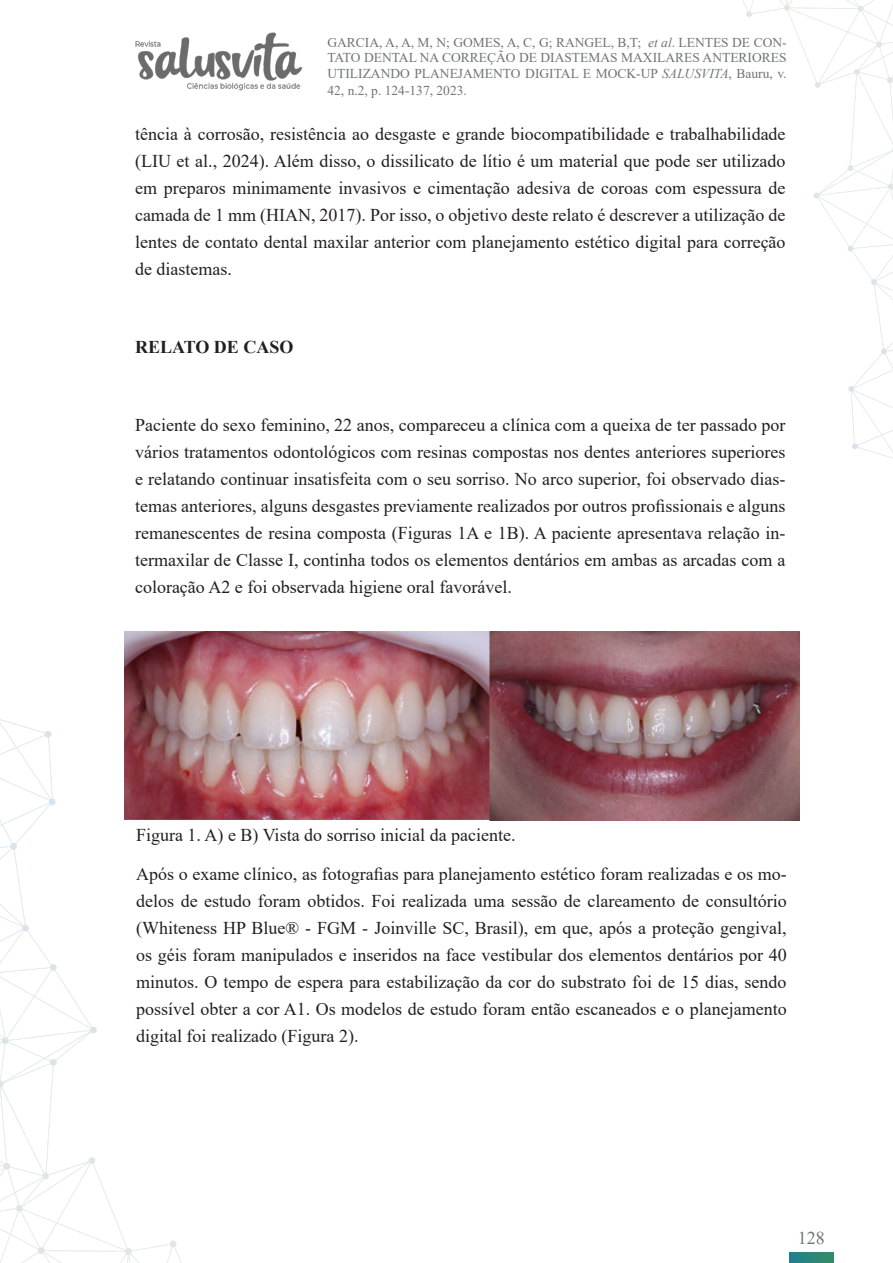
<style>
.page{position:relative;width:893px;height:1263px;background:#fff}
.page>*{position:absolute;margin:0;border:0;box-sizing:border-box;transform-origin:0 0}
.CORPO_DO_TEXTO{font:18px/27px "Times New Roman";color:#231f20;text-align:justify}
.CORPO_DO_TEXTO-2{font:700 18px "Times New Roman";color:#231f20}
.t1{font:18px "Times New Roman";color:#707475}
.t2{font:13.5px/15px "Times New Roman";color:#707475}
.s1{font-style:italic}
</style>
<div class="page">
<img style="left:0;top:718px;width:182px;height:545px">
<img style="left:742px;top:0;width:151px;height:459px">
<img style="left:789px;top:1253px;width:44px;height:10px">
<img style="left:135px;top:32px;width:167px;height:59px">
<img style="left:124px;top:631px;width:675px;height:190px">
<p class="t2" style="left:327px;top:34px;width:461px">GARCIA, A, A, M, N; GOMES, A, C, G; RANGEL, B,T; <span class="s1">et al</span>. LENTES DE CON-<br>TATO DENTAL NA CORREÇÃO DE DIASTEMAS MAXILARES ANTERIORES</p>
<p class="t2" style="left:327px;top:65px;width:461px;line-height:16.5px">UTILIZANDO PLANEJAMENTO DIGITAL E MOCK-UP <span class="s1">SALUSVITA</span>, Bauru, v.<br>42, n.2, p. 124-137, 2023.</p>
<p class="CORPO_DO_TEXTO" style="left:135px;top:120px;width:652px">tência à corrosão, resistência ao desgaste e grande biocompatibilidade e trabalhabilidade (LIU et al., 2024). Além disso, o dissilicato de lítio é um material que pode ser utilizado em preparos minimamente invasivos e cimentação adesiva de coroas com espessura de camada de 1 mm (HIAN, 2017). Por isso, o objetivo deste relato é descrever a utilização de lentes de contato dental maxilar anterior com planejamento estético digital para correção de diastemas.</p>
<p class="CORPO_DO_TEXTO-2" style="left:135px;top:334px;width:160px">RELATO DE CASO</p>
<p class="CORPO_DO_TEXTO" style="left:135px;top:411px;width:652px">Paciente do sexo feminino, 22 anos, compareceu a clínica com a queixa de ter passado por vários tratamentos odontológicos com resinas compostas nos dentes anteriores superiores e relatando continuar insatisfeita com o seu sorriso. No arco superior, foi observado dias&shy;temas anteriores, alguns desgastes previamente realizados por outros profissionais e alguns remanescentes de resina composta (Figuras 1A e 1B). A paciente apresentava relação in&shy;termaxilar de Classe I, continha todos os elementos dentários em ambas as arcadas com a coloração A2 e foi observada higiene oral favorável.</p>
<p class="CORPO_DO_TEXTO" style="left:136px;top:821px;width:381px">Figura 1. A) e B) Vista do sorriso inicial da paciente.</p>
<p class="CORPO_DO_TEXTO" style="left:136px;top:860px;width:652px">Após o exame clínico, as fotografias para planejamento estético foram realizadas e os mo&shy;delos de estudo foram obtidos. Foi realizada uma sessão de clareamento de consultório (Whiteness HP Blue® - FGM - Joinville SC, Brasil), em que, após a proteção gengival, os géis foram manipulados e inseridos na face vestibular dos elementos dentários por 40 minutos. O tempo de espera para estabilização da cor do substrato foi de 15 dias, sendo possível obter a cor A1. Os modelos de estudo foram então escaneados e o planejamento digital foi realizado (Figura 2).</p>
<p class="t1" style="left:798px;top:1226px;width:28px">128</p>
</div>
